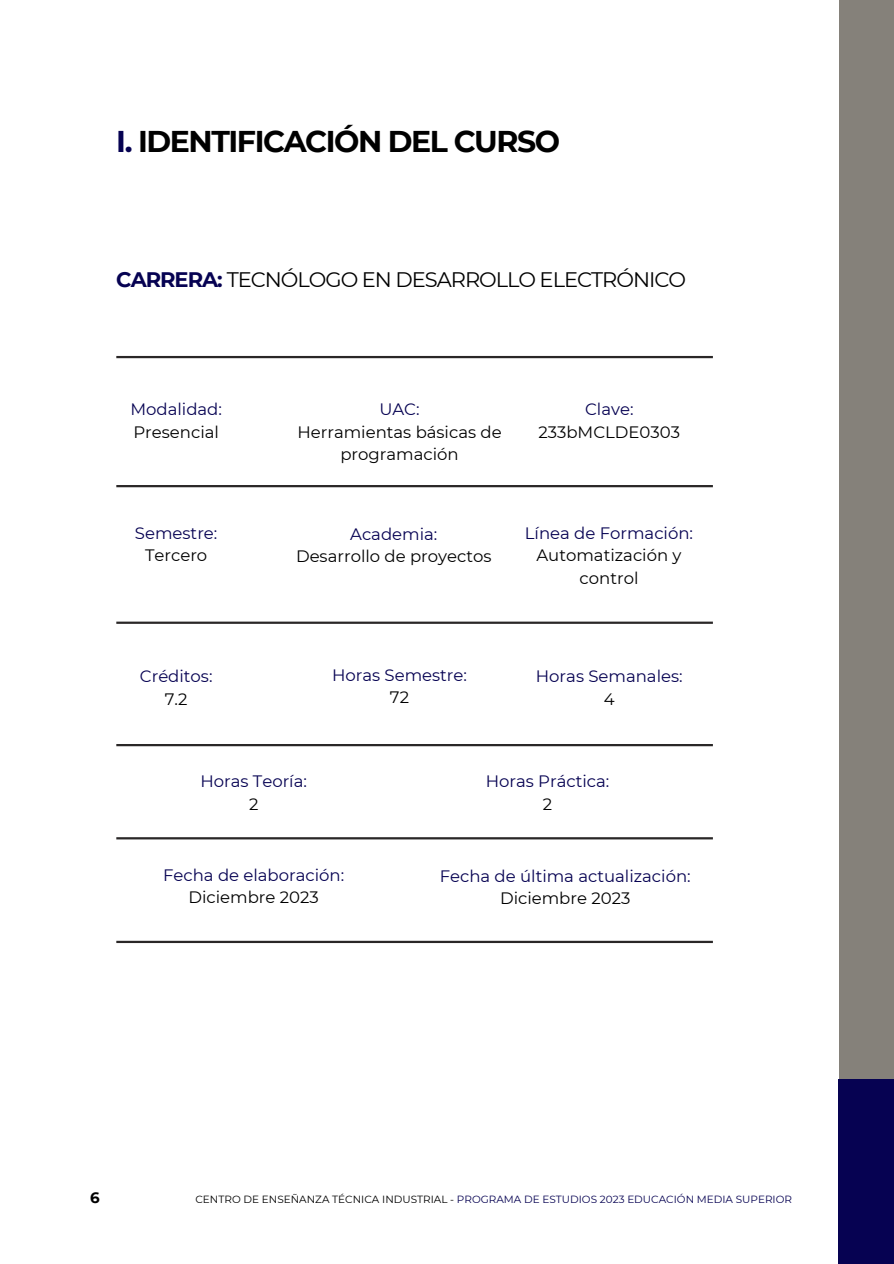
<style>
.page{position:relative;width:894px;height:1264px;background:#fff}
.page>*{position:absolute;margin:0;border:0;box-sizing:border-box;transform-origin:0 0}
.t1{font:700 30px "Montserrat";letter-spacing:-.05em;color:#000}
.t2{font:21px "Montserrat";letter-spacing:-.05em;color:#000}
.t3{font:16.5px/22.5px "Montserrat";color:#060252;text-align:center}
.t4{font:16.5px/22.5px "Montserrat";color:#000;text-align:center}
.t5{font:700 15px "Montserrat";color:#000}
.t6{font:10.5px "Montserrat";color:#060252}
.s1{color:#060252}
.s2{font-weight:700;color:#060252}
.s3{color:#000}
</style>
<div class="page">
<div style="left:838px;top:0;width:55px;height:1078px;background:#85817a"></div>
<hr style="left:116px;top:356px;width:596px;height:2px;background:#2a2727">
<hr style="left:116px;top:485px;width:596px;height:2px;background:#2a2727">
<hr style="left:116px;top:621px;width:596px;height:3px;background:#2a2727">
<hr style="left:116px;top:744px;width:596px;height:2px;background:#2a2727">
<hr style="left:116px;top:837px;width:596px;height:2px;background:#2a2727">
<hr style="left:116px;top:940px;width:596px;height:3px;background:#2a2727">
<div style="left:838px;top:1078px;width:55px;height:185px;background:#060252"></div>
<h1 class="t1" style="left:116px;top:123px;width:445px"><span class="s1">I.</span> IDENTIFICACIÓN DEL CURSO</h1>
<h3 class="t2" style="left:116px;top:266px;width:571px"><span class="s2">CARRERA:</span> TECNÓLOGO EN DESARROLLO ELECTRÓNICO</h3>
<p class="t3" style="left:130px;top:398px;width:93px">Modalidad:</p>
<h2 class="t4" style="left:133px;top:420px;width:87px">Presencial</h2>
<h3 class="t3" style="left:135px;top:521px;width:84px">Semestre:<br><span class="s3">Tercero</span></h3>
<h3 class="t4" style="left:297px;top:398px;width:206px"><span class="s1">UAC:<br></span>Herramientas básicas de programación</h3>
<h3 class="t4" style="left:296px;top:523px;width:197px"><span class="s1">Academia:<br></span>Desarrollo de proyectos</h3>
<h3 class="t4" style="left:538px;top:398px;width:143px"><span class="s1">Clave:<br></span>233bMCLDE0303</h3>
<h3 class="t4" style="left:524px;top:521px;width:170px"><span class="s1">Línea de Formación:<br></span>Automatización y control</h3>
<h3 class="t3" style="left:140px;top:665px;width:74px">Créditos:<br><span class="s3">7.2</span></h3>
<h3 class="t3" style="left:332px;top:663px;width:136px">Horas Semestre:<br><span class="s3">72</span></h3>
<h3 class="t3" style="left:535px;top:665px;width:148px">Horas Semanales:<br><span class="s3">4</span></h3>
<h3 class="t3" style="left:200px;top:770px;width:108px">Horas Teoría:<br><span class="s3">2</span></h3>
<h3 class="t3" style="left:163px;top:863px;width:183px">Fecha de elaboración:<br><span class="s3">Diciembre 2023</span></h3>
<h3 class="t3" style="left:485px;top:770px;width:125px">Horas Práctica:<br><span class="s3">2</span></h3>
<h3 class="t3" style="left:439px;top:864px;width:252px">Fecha de última actualización:<br><span class="s3">Diciembre 2023</span></h3>
<p class="t5" style="left:90px;top:1187px;width:11px">6</p>
<h3 class="t6" style="left:195px;top:1193px;width:598px"><span class="s3">CENTRO DE ENSEÑANZA TÉCNICA INDUSTRIAL -</span> PROGRAMA DE ESTUDIOS 2023 EDUCACIÓN MEDIA SUPERIOR</h3>
</div>
